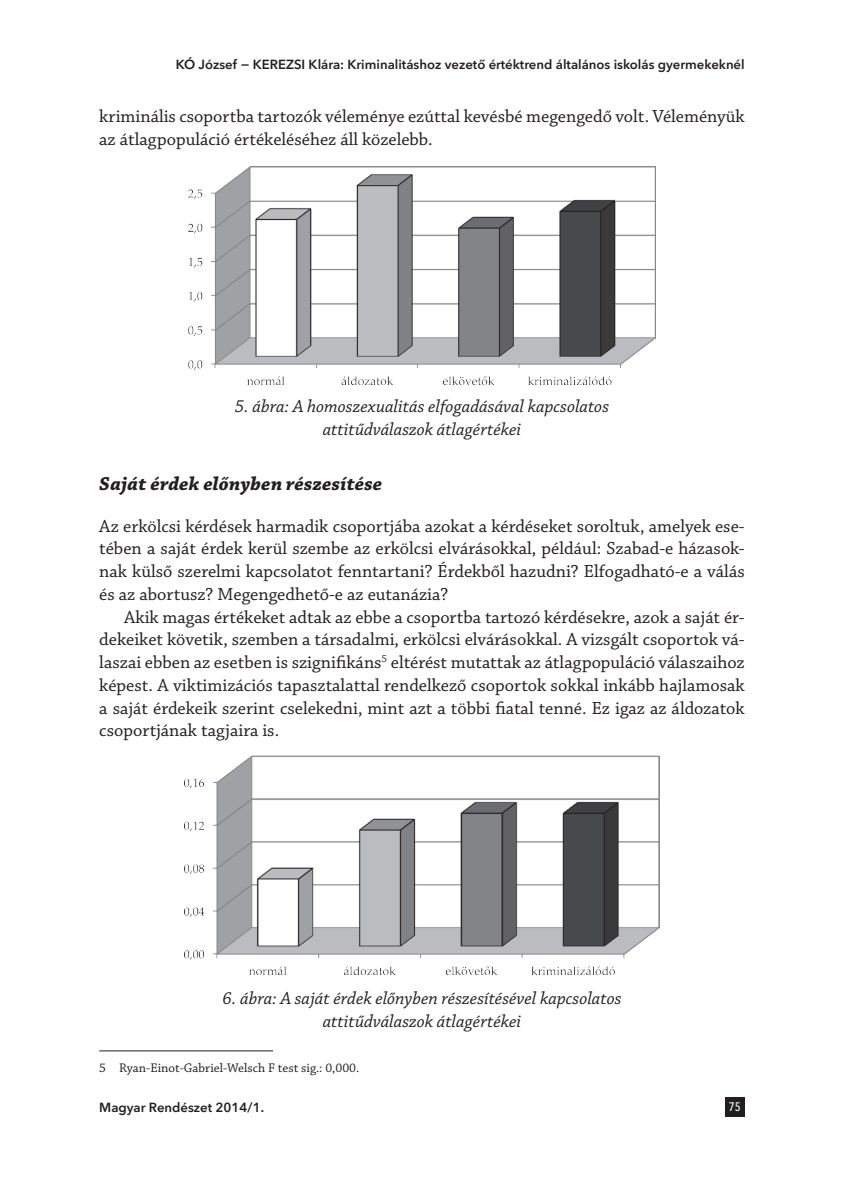
<style>
.page{position:relative;width:844px;height:1191px;background:#fff}
.page>*{position:absolute;margin:0;border:0;box-sizing:border-box;transform-origin:0 0}
.Címsor_2{font:italic 700 19.6px "Chaparral Pro";letter-spacing:.01em;color:#231f20}
.Szöveg{font:18.38px/22.8px "Chaparral Pro";color:#231f20}
.Szöveg_első_bekezdés{font:18.38px/22.8px "Chaparral Pro";color:#231f20;text-align:justify}
.képalá{font:italic 18.38px/22.8px "Chaparral Pro";color:#231f20;text-align:center}
.t1{font:600 13.12px "Avenir Next LT Pro";color:#231f20}
.Lábjegyzet{font:13.12px "Chaparral Pro";color:#231f20}
.t2{font:500 condensed 12.25px "Avenir Next LT Pro";color:#fff}
</style>
<div class="page">
<div style="left:724px;top:1096px;width:20px;height:20px;background:#231f20"></div>
<img style="left:188px;top:166px;width:467px;height:218px">
<img style="left:184px;top:755px;width:475px;height:219px">
<hr style="left:99px;top:1050px;width:174px;height:1px;background:#231f20">
<p class="t1" style="left:176px;top:57px;width:570px">KÓ József − KEREZSI Klára: Kriminalitáshoz vezető értéktrend általános iskolás gyermekeknél</p>
<p class="Szöveg" style="left:99px;top:106px;width:646px">kriminális csoportba tartozók véleménye ezúttal kevésbé megengedő volt. Véleményük az átlagpopuláció értékeléséhez áll közelebb.</p>
<p class="képalá" style="left:235px;top:395px;width:375px">5. ábra: A homoszexualitás elfogadásával kapcsolatos attitűdválaszok átlagértékei</p>
<p class="Címsor_2" style="left:99px;top:472px;width:284px">Saját érdek előnyben részesítése</p>
<p class="Szöveg_első_bekezdés" style="left:99px;top:515px;width:646px">Az erkölcsi kérdések harmadik csoportjába azokat a kérdéseket soroltuk, amelyek ese&shy;tében a saját érdek kerül szembe az erkölcsi elvárásokkal, például: Szabad-e házasok&shy;nak külső szerelmi kapcsolatot fenntartani? Érdekből hazudni? Elfogadható-e a válás és az abortusz? Megengedhető-e az eutanázia?</p>
<p class="Szöveg" style="left:99px;top:606px;width:646px;text-align:justify;text-indent:25px">Akik magas értékeket adtak az ebbe a csoportba tartozó kérdésekre, azok a saját ér&shy;dekeiket követik, szemben a társadalmi, erkölcsi elvárásokkal. A vizsgált csoportok vá&shy;laszai ebben az esetben is szignifikáns<sup>5</sup> eltérést mutattak az átlagpopuláció válaszaihoz képest. A viktimizációs tapasztalattal rendelkező csoportok sokkal inkább hajlamosak a saját érdekeik szerint cselekedni, mint azt a többi fiatal tenné. Ez igaz az áldozatok csoportjának tagjaira is.</p>
<p class="képalá" style="left:222px;top:987px;width:400px">6. ábra: A saját érdek előnyben részesítésével kapcsolatos attitűdválaszok átlagértékei</p>
<p class="Lábjegyzet" style="left:99px;top:1060px;width:261px">5 Ryan-Einot-Gabriel-Welsch F test sig.: 0,000.</p>
<p class="t1" style="left:99px;top:1099px;width:166px">Magyar Rendészet 2014/1.</p>
<p class="t2" style="left:728px;top:1099px;width:13px">75</p>
</div>
